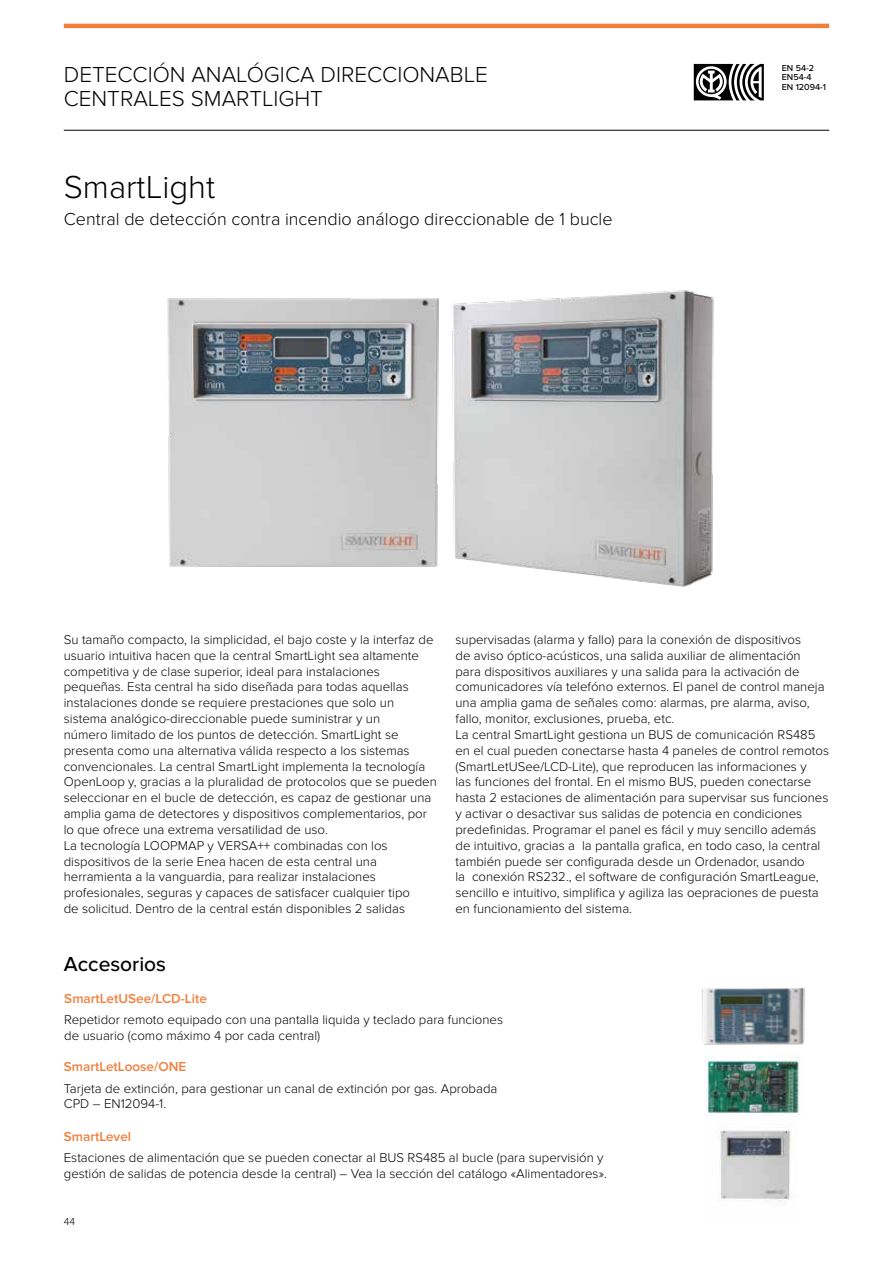
<style>
.page{position:relative;width:893px;height:1263px;background:#fff}
.page>*{position:absolute;margin:0;border:0;box-sizing:border-box;transform-origin:0 0}
.t1{font:300 33px "Proxima Nova";color:#000}
.t2{font:300 22.5px/24px "Proxima Nova";color:#000}
.t3{font:500 21px "Proxima Nova";color:#000}
.t4{font:300 18px "Proxima Nova";color:#000}
.t5{font:600 13.5px "Proxima Nova";color:#f07f3c}
.t6{font:300 13.2px/15.9px "Proxima Nova";color:#000}
.t7{font:300 10.5px "Proxima Nova";color:#000}
.t8{font:500 9px/9.6px "Proxima Nova";color:#000}
</style>
<div class="page">
<img style="left:167px;top:298px;width:249px;height:269px">
<img style="left:416px;top:290px;width:298px;height:297px">
<img style="left:702px;top:987px;width:103px;height:58px">
<img style="left:720px;top:1130px;width:71px;height:71px">
<img style="left:705px;top:1056px;width:95px;height:61px">
<hr style="left:64px;top:24px;width:765px;height:4px;background:#f07f3c">
<hr style="left:64px;top:130px;width:765px;height:1px;background:#000">
<svg style="left:694px;top:64px;width:70px;height:36px"></svg>
<h2 class="t2" style="left:64px;top:62px;width:425px">DETECCIÓN ANALÓGICA DIRECCIONABLE<br>CENTRALES SMARTLIGHT</h2>
<p class="t8" style="left:782px;top:63px;width:46px">EN 54-2<br>EN54-4<br>EN 12094-1</p>
<h1 class="t1" style="left:64px;top:169px;width:153px">SmartLight</h1>
<h3 class="t4" style="left:64px;top:209px;width:550px">Central de detección contra incendio análogo direccionable de 1 bucle</h3>
<p class="t6" style="left:64px;top:632px;width:375px">Su tamaño compacto, la simplicidad, el bajo coste y la interfaz de usuario intuitiva hacen que la central SmartLight sea altamente competitiva y de clase superior, ideal para instalaciones pequeñas. Esta central ha sido diseñada para todas aquellas instalaciones donde se requiere prestaciones que solo un sistema analógico-direccionable puede suministrar y un<br>número limitado de los puntos de detección. SmartLight se presenta como una alternativa válida respecto a los sistemas convencionales. La central SmartLight implementa la tecnología OpenLoop y, gracias a la pluralidad de protocolos que se pueden seleccionar en el bucle de detección, es capaz de gestionar una amplia gama de detectores y dispositivos complementarios, por lo que ofrece una extrema versatilidad de uso.<br>La tecnología LOOPMAP y VERSA++ combinadas con los dispositivos de la serie Enea hacen de esta central una herramienta a la vanguardia, para realizar instalaciones profesionales, seguras y capaces de satisfacer cualquier tipo<br>de solicitud. Dentro de la central están disponibles 2 salidas</p>
<p class="t6" style="left:455px;top:632px;width:375px">supervisadas (alarma y fallo) para la conexión de dispositivos<br>de aviso óptico-acústicos, una salida auxiliar de alimentación para dispositivos auxiliares y una salida para la activación de comunicadores vía telefóno externos. El panel de control maneja una amplia gama de señales como: alarmas, pre alarma, aviso, fallo, monitor, exclusiones, prueba, etc.<br>La central SmartLight gestiona un BUS de comunicación RS485 en el cual pueden conectarse hasta 4 paneles de control remotos (SmartLetUSee/LCD-Lite), que reproducen las informaciones y<br>las funciones del frontal. En el mismo BUS, pueden conectarse hasta 2 estaciones de alimentación para supervisar sus funciones y activar o desactivar sus salidas de potencia en condiciones predefinidas. Programar el panel es fácil y muy sencillo además de intuitivo, gracias a la pantalla grafica, en todo caso, la central también puede ser configurada desde un Ordenador, usando<br>la conexión RS232., el software de configuración SmartLeague, sencillo e intuitivo, simplifica y agiliza las oepraciones de puesta en funcionamiento del sistema.</p>
<h3 class="t3" style="left:64px;top:952px;width:104px">Accesorios</h3>
<p class="t5" style="left:64px;top:991px;width:144px">SmartLetUSee/LCD-Lite</p>
<p class="t6" style="left:64px;top:1012px;width:440px">Repetidor remoto equipado con una pantalla liquida y teclado para funciones de usuario (como máximo 4 por cada central)</p>
<p class="t5" style="left:64px;top:1059px;width:124px">SmartLetLoose/ONE</p>
<p class="t6" style="left:64px;top:1080px;width:435px">Tarjeta de extinción, para gestionar un canal de extinción por gas. Aprobada<br>CPD – EN12094-1.</p>
<p class="t5" style="left:64px;top:1129px;width:69px">SmartLevel</p>
<p class="t6" style="left:64px;top:1150px;width:545px">Estaciones de alimentación que se pueden conectar al BUS RS485 al bucle (para supervisión y gestión de salidas de potencia desde la central) – Vea la sección del catálogo «Alimentadores».</p>
<p class="t7" style="left:64px;top:1216px;width:13px">44</p>
</div>
